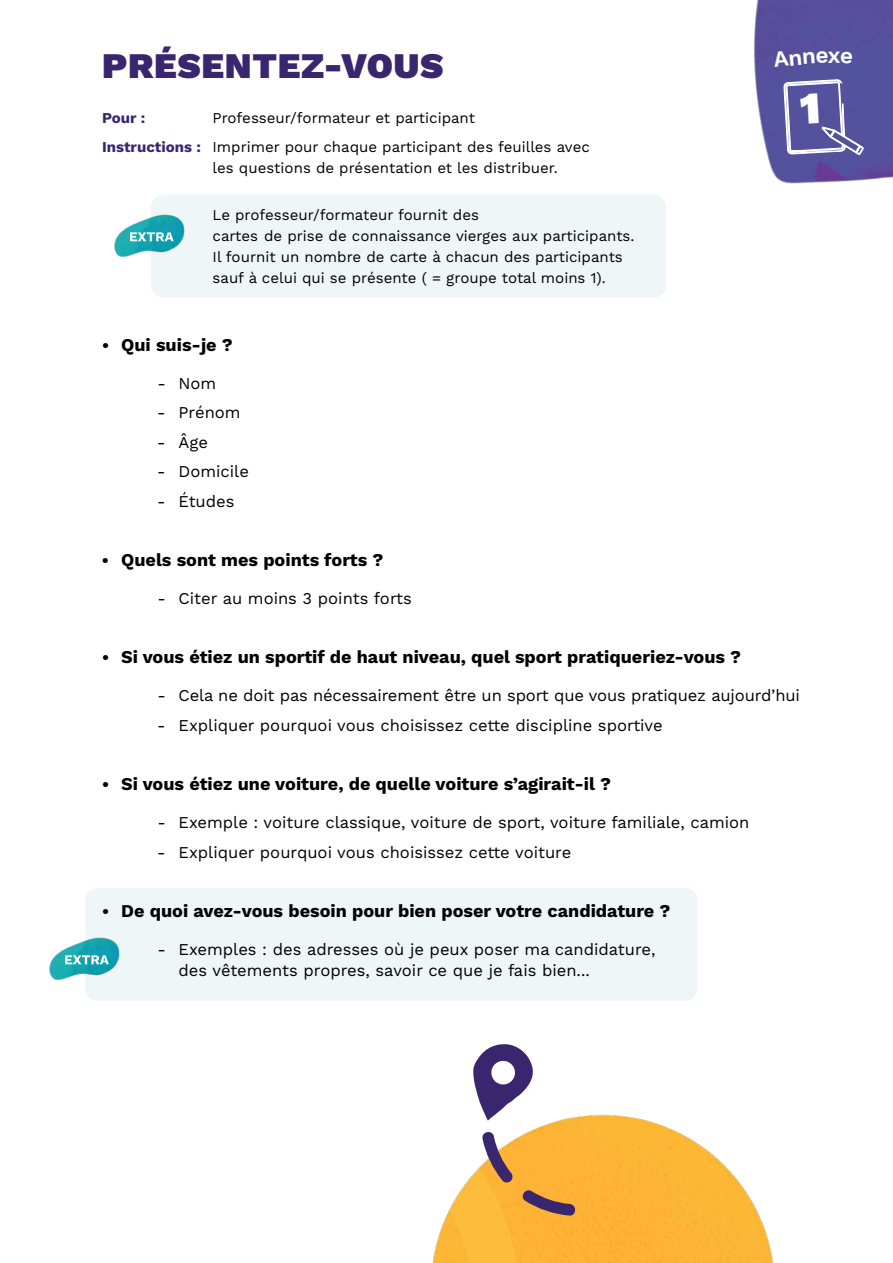
<style>
.page{position:relative;width:893px;height:1263px;background:#fff}
.page>*{position:absolute;margin:0;border:0;box-sizing:border-box;transform-origin:0 0}
.t1{font:900 36px "Work Sans";letter-spacing:.02em;color:#39266f}
.t2{font:700 18px "Work Sans";color:#000}
.t3{font:16.5px/21px "Work Sans";color:#000}
.t4{font:15px/21px "Work Sans";color:#000;text-align:center}
.t5{font:700 15px "Work Sans";color:#39266f}
.s1{font-weight:700;color:#39266f}
.s2{font-size:16.5px}
</style>
<div class="page">
<img style="left:432px;top:1114px;width:341px;height:149px">
<img style="left:657px;top:0;width:236px;height:202px">
<div style="left:85px;top:888px;width:612px;height:113px;background:#eff6f8;border-radius:13px"></div>
<div style="left:151px;top:195px;width:515px;height:103px;background:#eff6f8;border-radius:13px"></div>
<svg style="left:519px;top:1187px;width:58px;height:29px;background:#b67f4a"></svg>
<svg style="left:481px;top:1129px;width:32px;height:54px"></svg>
<svg style="left:473px;top:1044px;width:61px;height:77px"></svg>
<img style="left:49px;top:937px;width:71px;height:43px">
<svg style="left:65px;top:955px;width:44px;height:9px"></svg>
<img style="left:114px;top:214px;width:71px;height:43px">
<svg style="left:130px;top:232px;width:44px;height:9px"></svg>
<svg style="left:773px;top:51px;width:91px;height:117px;background:#6562a6"></svg>
<h1 class="t1" style="left:102px;top:46px;width:343px">PRÉSENTEZ-VOUS</h1>
<p class="t5" style="left:102px;top:109px;width:45px">Pour :</p>
<p class="t4" style="left:102px;top:104px;width:489px;line-height:29.5px">Professeur/formateur et participant<br><span class="s1">Instructions :</span> Imprimer pour chaque participant des feuilles avec</p>
<p class="t4" style="left:213px;top:159px;width:347px">les questions de présentation et les distribuer.</p>
<p class="t4" style="left:213px;top:205px;width:423px;text-align:left">Le professeur/formateur fournit des<br>cartes de prise de connaissance vierges aux participants.<br>Il fournit un nombre de carte à chacun des participants sauf à celui qui se présente ( = groupe total moins 1).</p>
<p class="t2" style="left:102px;top:334px;width:132px"><span class="s2">•</span> Qui suis-je ?</p>
<p class="t3" style="left:157px;top:373px;width:60px">- Nom</p>
<p class="t3" style="left:157px;top:403px;width:85px">- Prénom</p>
<p class="t3" style="left:157px;top:432px;width:52px">- Âge</p>
<p class="t3" style="left:157px;top:462px;width:93px">- Domicile</p>
<p class="t3" style="left:157px;top:491px;width:79px">- Études</p>
<p class="t2" style="left:102px;top:549px;width:283px"><span class="s2">•</span> Quels sont mes points forts ?</p>
<p class="t3" style="left:157px;top:589px;width:256px">- Citer au moins 3 points forts</p>
<p class="t2" style="left:102px;top:647px;width:641px"><span class="s2">•</span> Si vous étiez un sportif de haut niveau, quel sport pratiqueriez-vous ?</p>
<p class="t3" style="left:157px;top:686px;width:644px">- Cela ne doit pas nécessairement être un sport que vous pratiquez aujourd’hui</p>
<p class="t3" style="left:157px;top:715px;width:507px">- Expliquer pourquoi vous choisissez cette discipline sportive</p>
<p class="t2" style="left:102px;top:773px;width:511px"><span class="s2">•</span> Si vous étiez une voiture, de quelle voiture s’agirait-il ?</p>
<p class="t3" style="left:157px;top:813px;width:594px">- Exemple : voiture classique, voiture de sport, voiture familiale, camion</p>
<p class="t3" style="left:157px;top:842px;width:415px">- Expliquer pourquoi vous choisissez cette voiture</p>
<p class="t2" style="left:102px;top:900px;width:570px"><span class="s2">•</span> De quoi avez-vous besoin pour bien poser votre candidature ?</p>
<p class="t3" style="left:179px;top:939px;width:478px;text-indent:-21px">- Exemples : des adresses où je peux poser ma candidature, des vêtements propres, savoir ce que je fais bien...</p>
</div>
